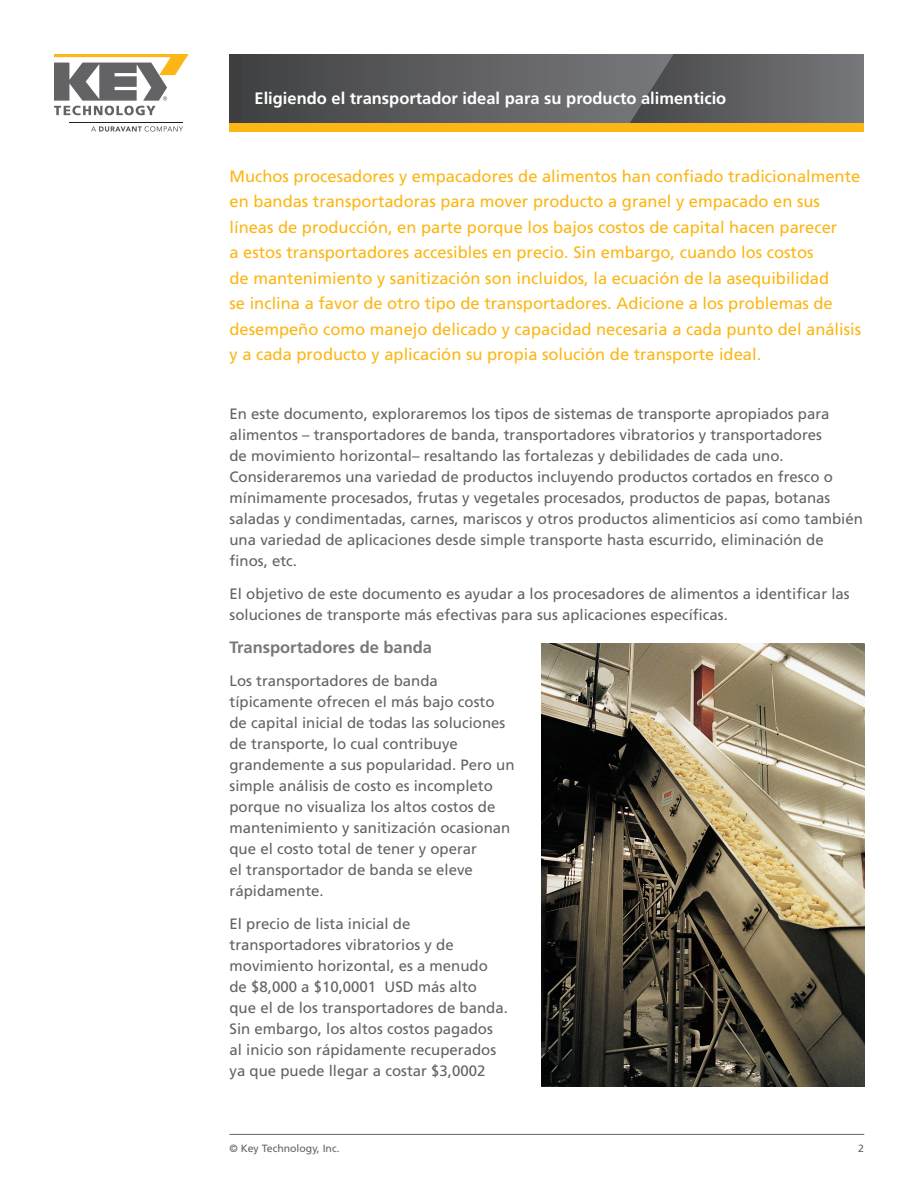
<style>
.page{position:relative;width:918px;height:1188px;background:#fff}
.page>*{position:absolute;margin:0;border:0;box-sizing:border-box;transform-origin:0 0}
.Intro_Paragraph{font:16.5px/25.5px "Frutiger LT Std";color:#fcb615}
.Document_Title__Head{font:700 16.5px "Frutiger LT Std";color:#fff}
.Main_Body_Text{font:700 16.5px "Frutiger LT Std";color:#76787b}
.Main_Body_Text-2{font:15px/21px "Frutiger LT Std";color:#636366}
.t1{font:10.5px "Frutiger LT Std";color:#636366}
</style>
<div class="page">
<hr style="left:230px;top:1134px;width:634px;height:1px;background:#636366">
<svg style="left:230px;top:54px;width:400px;height:69px;background:#5a5a5c"></svg>
<svg style="left:630px;top:54px;width:234px;height:69px;background:#626366"></svg>
<div style="left:230px;top:123px;width:634px;height:9px;background:#fcb615"></div>
<svg style="left:54px;top:54px;width:135px;height:61px"></svg>
<svg style="left:91px;top:126px;width:92px;height:6px"></svg>
<hr style="left:69px;top:122px;width:114px;height:1px;background:#231f20">
<img style="left:541px;top:644px;width:323px;height:442px">
<p class="Document_Title__Head" style="left:255px;top:88px;width:473px">Eligiendo el transportador ideal para su producto alimenticio</p>
<p class="Intro_Paragraph" style="left:230px;top:163px;width:633px">Muchos procesadores y empacadores de alimentos han confiado tradicionalmente en bandas transportadoras para mover producto a granel y empacado en sus líneas de producción, en parte porque los bajos costos de capital hacen parecer<br>a estos transportadores accesibles en precio. Sin embargo, cuando los costos<br>de mantenimiento y sanitización son incluidos, la ecuación de la asequibilidad<br>se inclina a favor de otro tipo de transportadores. Adicione a los problemas de desempeño como manejo delicado y capacidad necesaria a cada punto del análisis y a cada producto y aplicación su propia solución de transporte ideal.</p>
<p class="Main_Body_Text-2" style="left:230px;top:403px;width:635px">En este documento, exploraremos los tipos de sistemas de transporte apropiados para alimentos – transportadores de banda, transportadores vibratorios y transportadores<br>de movimiento horizontal– resaltando las fortalezas y debilidades de cada uno.<br>Consideraremos una variedad de productos incluyendo productos cortados en fresco o mínimamente procesados, frutas y vegetales procesados, productos de papas, botanas saladas y condimentadas, carnes, mariscos y otros productos alimenticios así como también una variedad de aplicaciones desde simple transporte hasta escurrido, eliminación de finos, etc.</p>
<p class="Main_Body_Text-2" style="left:230px;top:583px;width:622px">El objetivo de este documento es ayudar a los procesadores de alimentos a identificar las soluciones de transporte más efectivas para sus aplicaciones específicas.</p>
<p class="Main_Body_Text" style="left:230px;top:637px;width:204px">Transportadores de banda</p>
<p class="Main_Body_Text-2" style="left:230px;top:670px;width:287px">Los transportadores de banda típicamente ofrecen el más bajo costo de capital inicial de todas las soluciones de transporte, lo cual contribuye grandemente a sus popularidad. Pero un simple análisis de costo es incompleto porque no visualiza los altos costos de mantenimiento y sanitización ocasionan que el costo total de tener y operar<br>el transportador de banda se eleve rápidamente.</p>
<p class="Main_Body_Text-2" style="left:230px;top:913px;width:280px">El precio de lista inicial de transportadores vibratorios y de movimiento horizontal, es a menudo de $8,000 a $10,0001 USD más alto<br>que el de los transportadores de banda.<br>Sin embargo, los altos costos pagados al inicio son rápidamente recuperados ya que puede llegar a costar $3,0002</p>
<p class="t1" style="left:230px;top:1142px;width:112px">© Key Technology, Inc.</p>
<p class="t1" style="left:858px;top:1142px;width:7px">2</p>
</div>
